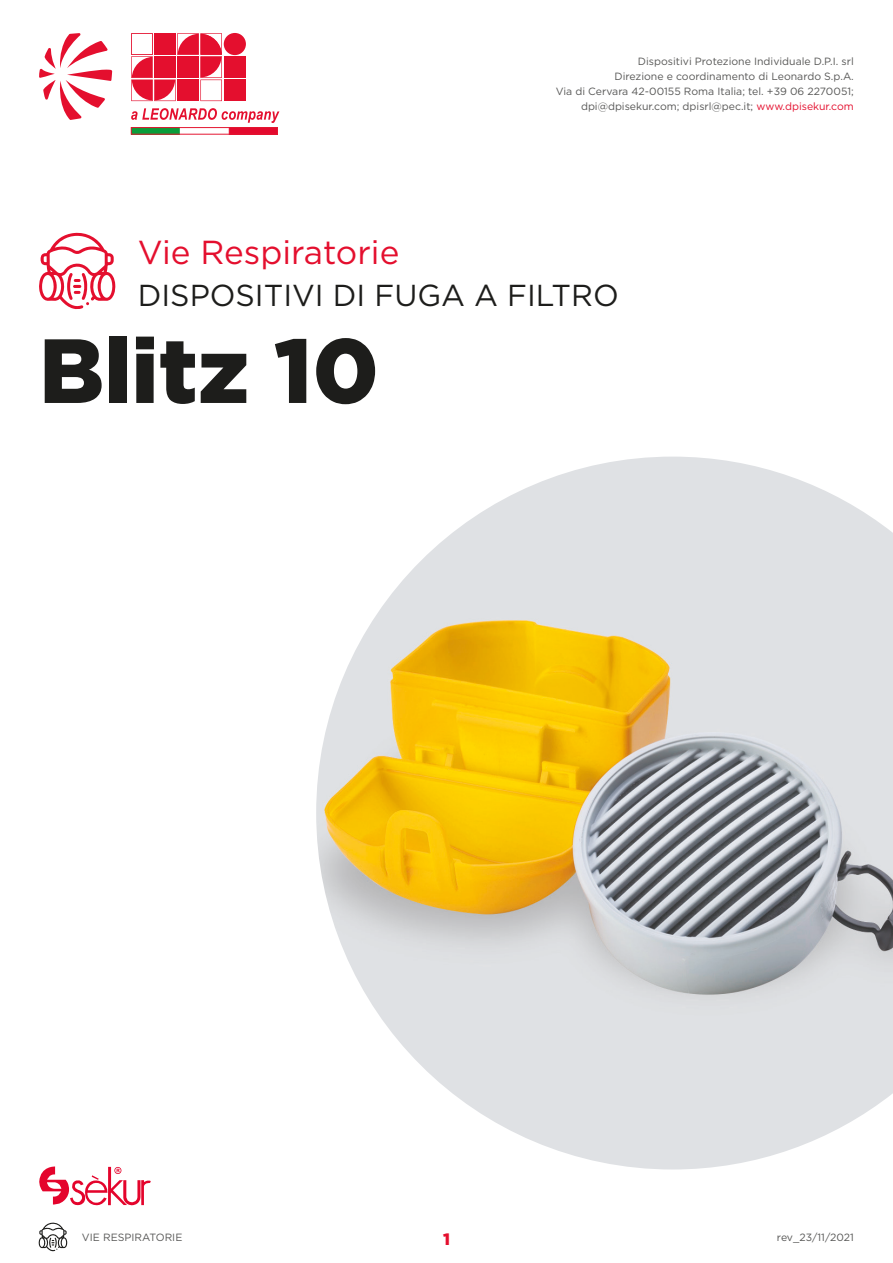
<style>
.page{position:relative;width:893px;height:1263px;background:#fff}
.page>*{position:absolute;margin:0;border:0;box-sizing:border-box;transform-origin:0 0}
.t1{font:900 90.9px "Gotham";color:#1d1d1b}
.t2{font:33.3px "Gotham";color:#e40f2e}
.t3{font:30.3px "Gotham";color:#1d1d1b}
.t4{font:900 16.5px "Gotham";color:#e40f2e}
.t5{font:10.5px/15px "Gotham";color:#575756;text-align:right}
.s1{color:#e40f2e}
</style>
<div class="page">
<svg style="left:39px;top:1222px;width:28px;height:29px"></svg>
<div style="left:224px;top:56px;width:22px;height:22px;background:#e40f2e"></div>
<div style="left:224px;top:80px;width:22px;height:21px;background:#e40f2e"></div>
<div style="left:224px;top:33px;width:22px;height:22px;background:#e40f2e;border-radius:50%"></div>
<svg style="left:131px;top:33px;width:91px;height:68px"></svg>
<svg style="left:131px;top:108px;width:148px;height:15px"></svg>
<svg style="left:39px;top:33px;width:73px;height:87px"></svg>
<img style="left:133px;top:129px;width:143px;height:3px">
<div style="left:131px;top:127px;width:147px;height:7px;border:1px solid #e41731"></div>
<svg style="left:39px;top:232px;width:76px;height:77px"></svg>
<img style="left:316px;top:457px;width:577px;height:712px">
<svg style="left:39px;top:1166px;width:112px;height:40px"></svg>
<p class="t5" style="left:556px;top:54px;width:300px">Dispositivi Protezione Individuale D.P.I. srl<br>Direzione e coordinamento di Leonardo S.p.A.<br>Via di Cervara 42-00155 Roma Italia; tel. +39 06 2270051; dpi@dpisekur.com; dpisrl@pec.it; <span class="s1">www.dpisekur.com</span></p>
<p class="t2" style="left:138px;top:234px;width:263px">Vie Respiratorie</p>
<p class="t3" style="left:138px;top:278px;width:483px">DISPOSITIVI DI FUGA A FILTRO</p>
<p class="t1" style="left:39px;top:318px;width:341px">Blitz 10</p>
<p class="t5" style="left:82px;top:1230px;width:102px">VIE RESPIRATORIE</p>
<h3 class="t4" style="left:443px;top:1230px;width:8px">1</h3>
<p class="t5" style="left:777px;top:1230px;width:78px">rev_23/11/2021</p>
</div>
